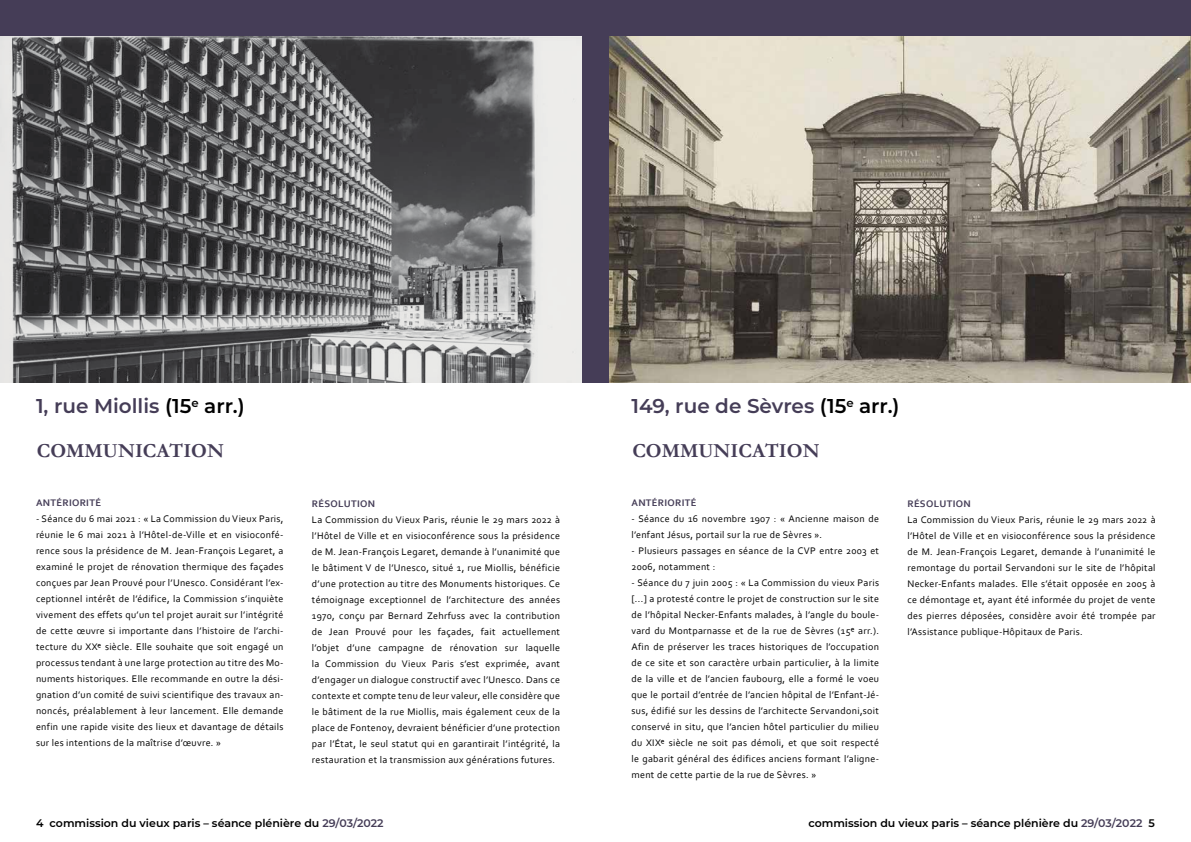
<style>
.page{position:relative;width:1191px;height:842px;background:#fff}
.page>*{position:absolute;margin:0;border:0;box-sizing:border-box;transform-origin:0 0}
.t1{font:600 20px "Montserrat";color:#453d57}
.t2{font:700 20px "Garamond";color:#453d57}
.t3{font:600 11px "Montserrat";color:#000}
.t4{font:10px/16px "Corbel";letter-spacing:.03em;color:#000;text-align:justify}
.t5{font:700 10px "Corbel";letter-spacing:.03em;color:#453d57}
.s1{color:#000}
.s2{color:#453d57}
</style>
<div class="page">
<div style="left:595px;top:0;width:596px;height:383px;background:#453d57"></div>
<div style="left:0;top:0;width:595px;height:383px;background:#453d57"></div>
<img style="left:0;top:36px;width:581px;height:347px">
<img style="left:609px;top:36px;width:582px;height:347px">
<h1 class="t1" style="left:36px;top:392px;width:210px">1, rue Miollis <span class="s1">(15</span><sup>e</sup> <span class="s1">arr.)</span></h1>
<h1 class="t2" style="left:37px;top:437px;width:189px">COMMUNICATION</h1>
<p class="t5" style="left:36px;top:497px;width:67px">ANTÉRIORITÉ</p>
<p class="t4" style="left:36px;top:511px;width:249px">- Séance du 6 mai 2021 : « La Commission du Vieux Paris, réunie le 6 mai 2021 à l’Hôtel-de-Ville et en visioconfé&shy;rence sous la présidence de M. Jean-François Legaret, a examiné le projet de rénovation thermique des façades conçues par Jean Prouvé pour l’Unesco. Considérant l’ex&shy;ceptionnel intérêt de l’édifice, la Commission s’inquiète vivement des effets qu’un tel projet aurait sur l’intégrité de cette œuvre si importante dans l’histoire de l’archi&shy;tecture du XXe siècle. Elle souhaite que soit engagé un processus tendant à une large protection au titre des Mo&shy;numents historiques. Elle recommande en outre la dési&shy;gnation d’un comité de suivi scientifique des travaux an&shy;noncés, préalablement à leur lancement. Elle demande enfin une rapide visite des lieux et davantage de détails sur les intentions de la maîtrise d’œuvre. »</p>
<p class="t5" style="left:312px;top:497px;width:65px">RÉSOLUTION</p>
<p class="t4" style="left:312px;top:511px;width:250px">La Commission du Vieux Paris, réunie le 29 mars 2022 à l’Hôtel de Ville et en visioconférence sous la présidence de M. Jean-François Legaret, demande à l’unanimité que le bâtiment V de l’Unesco, situé 1, rue Miollis, bénéficie d’une protection au titre des Monuments historiques. Ce témoignage exceptionnel de l’architecture des années 1970, conçu par Bernard Zehrfuss avec la contribution de Jean Prouvé pour les façades, fait actuellement l’objet d’une campagne de rénovation sur laquelle la Commission du Vieux Paris s’est exprimée, avant d’engager un dialogue constructif avec l’Unesco. Dans ce contexte et compte tenu de leur valeur, elle considère que le bâtiment de la rue Miollis, mais également ceux de la place de Fontenoy, devraient bénéficier d’une protection par l’État, le seul statut qui en garantirait l’intégrité, la restauration et la transmission aux générations futures.</p>
<h1 class="t1" style="left:631px;top:392px;width:270px">149, rue de Sèvres <span class="s1">(15</span><sup>e</sup> <span class="s1">arr.)</span></h1>
<h1 class="t2" style="left:632px;top:437px;width:189px">COMMUNICATION</h1>
<p class="t5" style="left:631px;top:497px;width:67px">ANTÉRIORITÉ</p>
<p class="t4" style="left:631px;top:511px;width:249px">- Séance du 16 novembre 1907 : « Ancienne maison de l’enfant Jésus, portail sur la rue de Sèvres ».</p>
<p class="t4" style="left:631px;top:543px;width:249px">- Plusieurs passages en séance de la CVP entre 2003 et<br>2006, notamment :</p>
<p class="t4" style="left:631px;top:575px;width:249px">- Séance du 7 juin 2005 : « La Commission du vieux Paris [...] a protesté contre le projet de construction sur le site de l’hôpital Necker-Enfants malades, à l’angle du boule&shy;vard du Montparnasse et de la rue de Sèvres (15e arr.).<br>Afin de préserver les traces historiques de l’occupation de ce site et son caractère urbain particulier, à la limite de la ville et de l’ancien faubourg, elle a formé le voeu que le portail d’entrée de l’ancien hôpital de l’Enfant-Jé&shy;sus, édifié sur les dessins de l’architecte Servandoni,soit conservé in situ, que l’ancien hôtel particulier du milieu du XIXe siècle ne soit pas démoli, et que soit respecté le gabarit général des édifices anciens formant l’aligne&shy;ment de cette partie de la rue de Sèvres. »</p>
<p class="t5" style="left:907px;top:497px;width:65px">RÉSOLUTION</p>
<p class="t4" style="left:907px;top:511px;width:250px">La Commission du Vieux Paris, réunie le 29 mars 2022 à l’Hôtel de Ville et en visioconférence sous la présidence de M. Jean-François Legaret, demande à l’unanimité le remontage du portail Servandoni sur le site de l’hôpital Necker-Enfants malades. Elle s’était opposée en 2005 à ce démontage et, ayant été informée du projet de vente des pierres déposées, considère avoir été trompée par l’Assistance publique-Hôpitaux de Paris.</p>
<p class="t3" style="left:36px;top:815px;width:349px">4 commission du vieux paris – séance plénière du <span class="s2">29/03/2022</span></p>
<p class="t3" style="left:808px;top:815px;width:348px">commission du vieux paris – séance plénière du <span class="s2">29/03/2022</span> 5</p>
</div>
